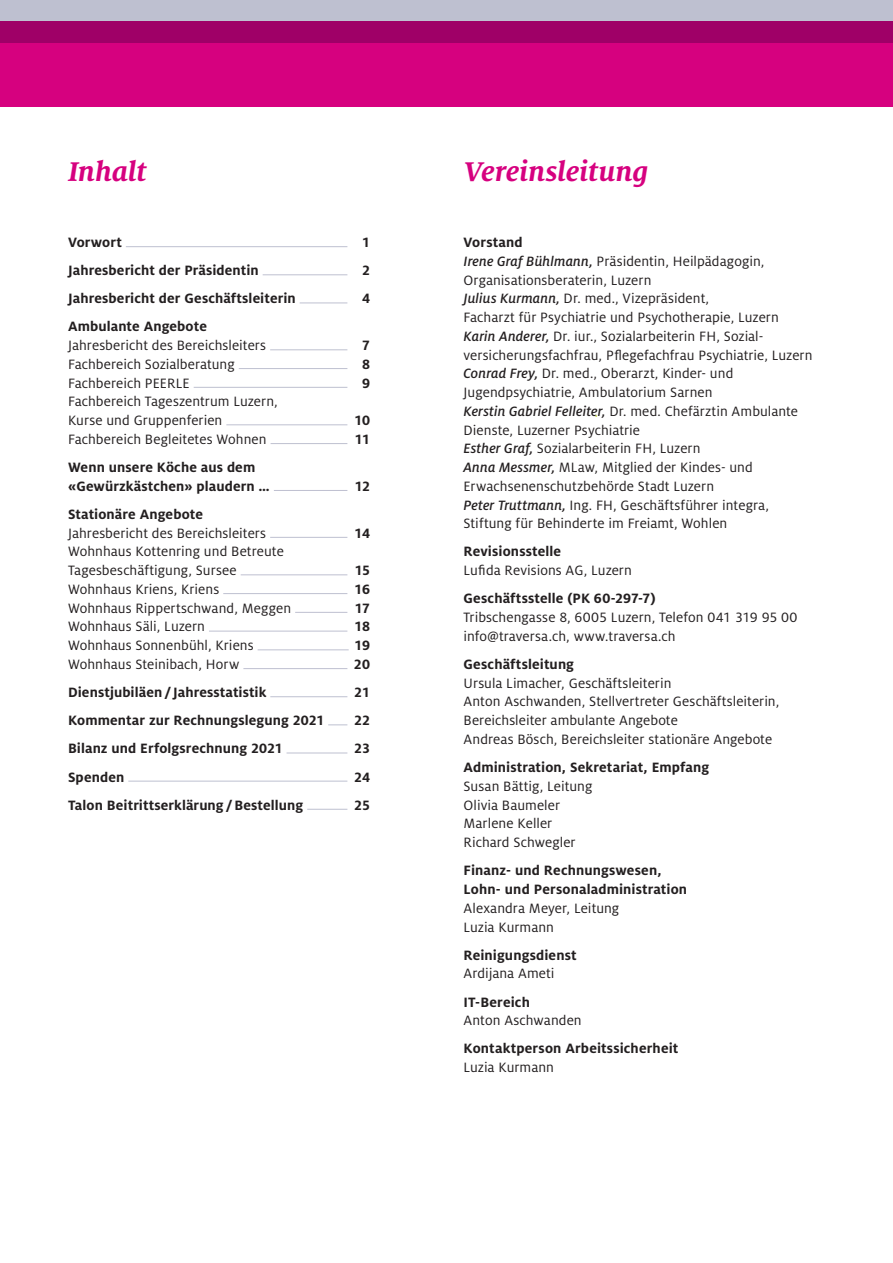
<style>
.page{position:relative;width:893px;height:1263px;background:#fff}
.page>*{position:absolute;margin:0;border:0;box-sizing:border-box;transform-origin:0 0}
.t1{font:italic 700 30px "Milo Serif OT";letter-spacing:-.005em;color:#d6017f}
.t2{font:15px/18.8px "Milo OT";letter-spacing:.005em;color:#231f20}
.t3{font:700 15px/18.8px "Milo OT";letter-spacing:.01em;color:#231f20}
.s1{font-weight:700}
.s2{font-weight:500;font-style:italic}
</style>
<div class="page">
<div style="left:0;top:0;width:893px;height:43px;background:#bec0d0"></div>
<svg style="left:0;top:21px;width:893px;height:85px;background:#c70078"></svg>
<hr style="left:126px;top:246px;width:221px;height:1px;background:#bec0d0">
<hr style="left:263px;top:274px;width:84px;height:1px;background:#bec0d0">
<hr style="left:300px;top:303px;width:47px;height:1px;background:#bec0d0">
<hr style="left:270px;top:349px;width:77px;height:1px;background:#bec0d0">
<hr style="left:239px;top:368px;width:108px;height:1px;background:#bec0d0">
<hr style="left:194px;top:387px;width:153px;height:1px;background:#bec0d0">
<hr style="left:226px;top:424px;width:121px;height:1px;background:#bec0d0">
<hr style="left:271px;top:443px;width:76px;height:1px;background:#bec0d0">
<hr style="left:274px;top:490px;width:73px;height:1px;background:#bec0d0">
<hr style="left:270px;top:537px;width:77px;height:1px;background:#bec0d0">
<hr style="left:241px;top:574px;width:106px;height:1px;background:#bec0d0">
<hr style="left:223px;top:593px;width:124px;height:1px;background:#bec0d0">
<hr style="left:295px;top:612px;width:52px;height:1px;background:#bec0d0">
<hr style="left:209px;top:631px;width:138px;height:1px;background:#bec0d0">
<hr style="left:258px;top:649px;width:91px;height:1px;background:#bec0d0">
<hr style="left:243px;top:668px;width:104px;height:1px;background:#bec0d0">
<hr style="left:270px;top:696px;width:77px;height:1px;background:#bec0d0">
<svg style="left:328px;top:724px;width:19px;height:1px"></svg>
<hr style="left:287px;top:753px;width:60px;height:1px;background:#bec0d0">
<hr style="left:128px;top:781px;width:219px;height:1px;background:#bec0d0">
<hr style="left:307px;top:809px;width:40px;height:1px;background:#bec0d0">
<h1 class="t1" style="left:68px;top:156px;width:80px">Inhalt</h1>
<h1 class="t1" style="left:463px;top:156px;width:186px">Vereinsleitung</h1>
<p class="t3" style="left:68px;top:233px;width:55px">Vorwort</p>
<p class="t3" style="left:362px;top:233px;width:9px">1</p>
<p class="t3" style="left:68px;top:261px;width:192px">Jahresbericht der Präsidentin</p>
<p class="t3" style="left:362px;top:261px;width:9px">2</p>
<p class="t3" style="left:68px;top:289px;width:229px">Jahresbericht der Geschäftsleiterin</p>
<p class="t3" style="left:362px;top:289px;width:9px">4</p>
<p class="t3" style="left:68px;top:317px;width:140px">Ambulante Angebote</p>
<p class="t2" style="left:68px;top:336px;width:200px">Jahresbericht des Bereichsleiters</p>
<p class="t3" style="left:362px;top:336px;width:9px">7</p>
<p class="t2" style="left:68px;top:355px;width:168px">Fachbereich Sozialberatung</p>
<p class="t3" style="left:362px;top:355px;width:9px">8</p>
<p class="t2" style="left:68px;top:374px;width:123px">Fachbereich PEERLE</p>
<p class="t3" style="left:362px;top:374px;width:9px">9</p>
<p class="t2" style="left:68px;top:392px;width:211px">Fachbereich Tageszentrum Luzern,<br>Kurse und Gruppenferien</p>
<p class="t3" style="left:354px;top:411px;width:17px">10</p>
<p class="t2" style="left:68px;top:430px;width:200px">Fachbereich Begleitetes Wohnen</p>
<p class="t3" style="left:355px;top:430px;width:17px">11</p>
<p class="t3" style="left:68px;top:458px;width:203px">Wenn unsere Köche aus dem «Gewürzkästchen» plaudern …</p>
<p class="t3" style="left:355px;top:477px;width:17px">12</p>
<p class="t3" style="left:68px;top:505px;width:136px">Stationäre Angebote</p>
<p class="t2" style="left:68px;top:524px;width:200px">Jahresbericht des Bereichsleiters</p>
<p class="t3" style="left:355px;top:524px;width:17px">14</p>
<p class="t2" style="left:68px;top:542px;width:217px">Wohnhaus Kottenring und Betreute<br>Tagesbeschäftigung, Sursee</p>
<p class="t3" style="left:355px;top:561px;width:17px">15</p>
<p class="t2" style="left:68px;top:580px;width:153px">Wohnhaus Kriens, Kriens</p>
<p class="t3" style="left:354px;top:580px;width:17px">16</p>
<p class="t2" style="left:68px;top:599px;width:225px">Wohnhaus Rippertschwand, Meggen</p>
<p class="t3" style="left:355px;top:599px;width:17px">17</p>
<p class="t2" style="left:68px;top:617px;width:138px">Wohnhaus Säli, Luzern</p>
<p class="t3" style="left:354px;top:617px;width:17px">18</p>
<p class="t2" style="left:68px;top:636px;width:187px">Wohnhaus Sonnenbühl, Kriens</p>
<p class="t3" style="left:354px;top:636px;width:17px">19</p>
<p class="t2" style="left:68px;top:655px;width:173px">Wohnhaus Steinibach, Horw</p>
<p class="t3" style="left:354px;top:655px;width:17px">20</p>
<p class="t3" style="left:68px;top:683px;width:200px">Dienstjubiläen/ Jahresstatistik</p>
<p class="t3" style="left:354px;top:683px;width:17px">21</p>
<p class="t3" style="left:68px;top:711px;width:258px">Kommentar zur Rechnungslegung 2021</p>
<p class="t3" style="left:354px;top:711px;width:17px">22</p>
<p class="t3" style="left:68px;top:739px;width:216px">Bilanz und Erfolgsrechnung 2021</p>
<p class="t3" style="left:354px;top:739px;width:17px">23</p>
<p class="t3" style="left:68px;top:767px;width:58px">Spenden</p>
<p class="t3" style="left:354px;top:767px;width:17px">24</p>
<p class="t3" style="left:68px;top:795px;width:237px">Talon Beitrittserklärung /Bestellung</p>
<p class="t3" style="left:354px;top:795px;width:17px">25</p>
<p class="t2" style="left:463px;top:233px;width:350px"><span class="s1">Vorstand<br></span><span class="s2">Irene Graf Bühlmann,</span> Präsidentin, Heilpädagogin, Organisationsberaterin, Luzern<br><span class="s2">Julius Kurmann,</span> Dr. med., Vizepräsident,<br>Facharzt für Psychiatrie und Psychotherapie, Luzern <span class="s2">Karin Anderer,</span> Dr. iur., Sozialarbeiterin FH, Sozial&shy;versicherungsfachfrau, Pflegefachfrau Psychiatrie, Luzern <span class="s2">Conrad Frey,</span> Dr. med., Oberarzt, Kinder- und Jugendpsychiatrie, Ambulatorium Sarnen<br><span class="s2">Kerstin Gabriel Felleiter,</span> Dr. med. Chefärztin Ambulante Dienste, Luzerner Psychiatrie<br><span class="s2">Esther Graf,</span> Sozialarbeiterin FH, Luzern<br><span class="s2">Anna Messmer,</span> MLaw, Mitglied der Kindes- und Erwachsenenschutzbehörde Stadt Luzern<br><span class="s2">Peter Truttmann,</span> Ing. FH, Geschäftsführer integra, Stiftung für Behinderte im Freiamt, Wohlen</p>
<p class="t3" style="left:463px;top:542px;width:99px">Revisionsstelle</p>
<p class="t2" style="left:463px;top:561px;width:170px">Lufida Revisions AG, Luzern</p>
<p class="t3" style="left:463px;top:589px;width:194px">Geschäftsstelle (PK 60-297-7)</p>
<p class="t2" style="left:463px;top:608px;width:336px">Tribschengasse 8, 6005 Luzern, Telefon 041 319 95 00 info@traversa.ch, www.traversa.ch</p>
<p class="t3" style="left:463px;top:655px;width:112px">Geschäftsleitung</p>
<p class="t2" style="left:463px;top:674px;width:317px">Ursula Limacher, Geschäftsleiterin<br>Anton Aschwanden, Stellvertreter Geschäftsleiterin, Bereichsleiter ambulante Angebote<br>Andreas Bösch, Bereichsleiter stationäre Angebote</p>
<p class="t3" style="left:463px;top:758px;width:247px">Administration, Sekretariat, Empfang</p>
<p class="t2" style="left:463px;top:777px;width:130px">Susan Bättig, Leitung<br>Olivia Baumeler<br>Marlene Keller<br>Richard Schwegler</p>
<p class="t3" style="left:463px;top:861px;width:225px">Finanz- und Rechnungswesen,<br>Lohn- und Personaladministration</p>
<p class="t2" style="left:463px;top:899px;width:157px">Alexandra Meyer, Leitung<br>Luzia Kurmann</p>
<p class="t3" style="left:463px;top:945px;width:115px">Reinigungsdienst</p>
<p class="t2" style="left:463px;top:964px;width:93px">Ardijana Ameti</p>
<p class="t3" style="left:463px;top:992px;width:68px">IT-Bereich</p>
<p class="t2" style="left:463px;top:1011px;width:120px">Anton Aschwanden</p>
<p class="t3" style="left:463px;top:1039px;width:216px">Kontaktperson Arbeitssicherheit</p>
<p class="t2" style="left:463px;top:1058px;width:92px">Luzia Kurmann</p>
</div>
